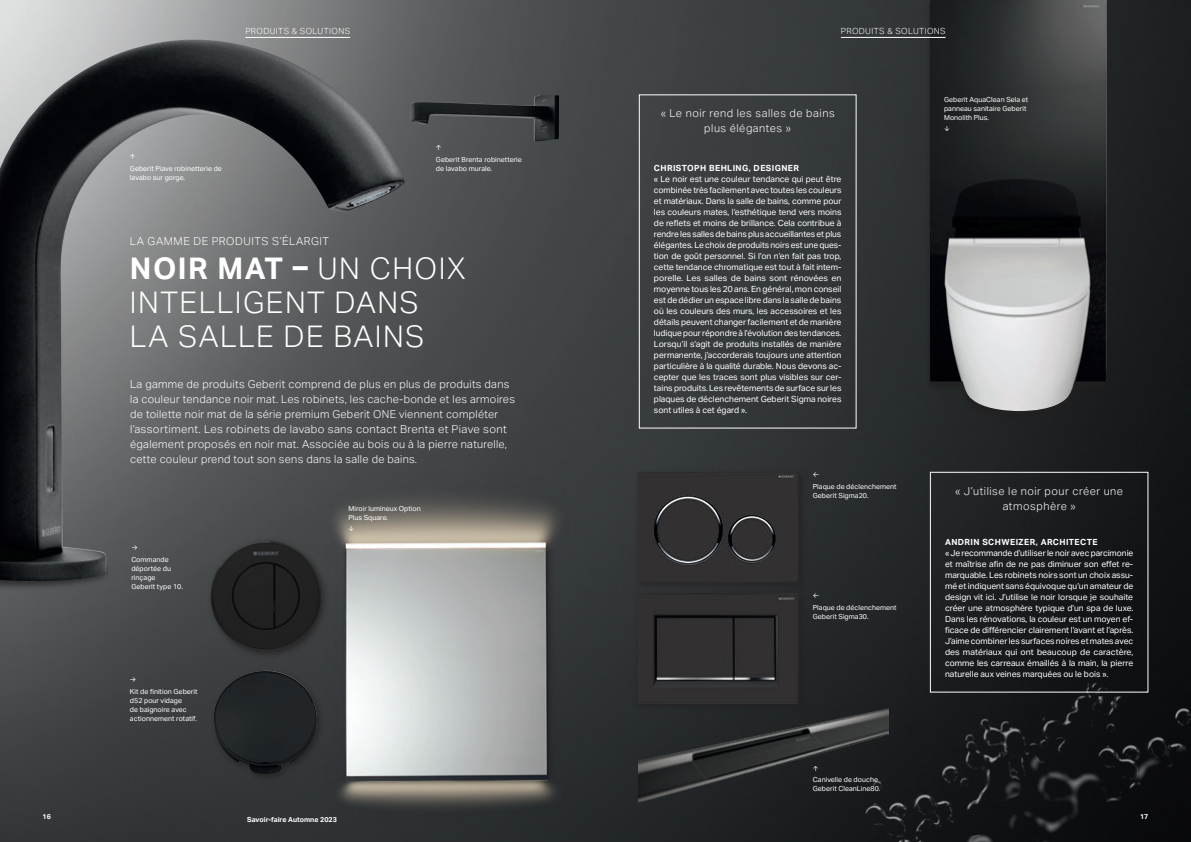
<style>
.page{position:relative;width:1191px;height:842px;background:#fff}
.page>*{position:absolute;margin:0;border:0;box-sizing:border-box;transform-origin:0 0}
.t1{font:300 30px/34px "Aktiv Grotesk Geberit";letter-spacing:.05em;color:#fff}
.t2{font:300 11px/15px "Aktiv Grotesk Geberit";letter-spacing:.025em;color:#fff}
.t3{font:300 11px/15px "Aktiv Grotesk Geberit";letter-spacing:.05em;color:#fff;text-align:center}
.t4{font:8.5px/11px "Aktiv Grotesk Geberit";color:#fff;text-align:justify}
.t5{font:700 8.5px "Aktiv Grotesk Geberit";letter-spacing:.05em;color:#fff}
.t6{font:300 8.5px "Aktiv Grotesk Geberit";letter-spacing:.05em;color:#fff}
.t7{font:7px/11.8px "Aktiv Grotesk Geberit";letter-spacing:.005em;color:#fff}
.t8{font:700 7px "Aktiv Grotesk Geberit";letter-spacing:.005em;color:#fff}
.s1{font-weight:700}
</style>
<div class="page">
<img style="left:0;top:0;width:1191px;height:842px">
<div style="left:925px;top:0;width:186px;height:422px;background:#231f20;opacity:.75"></div>
<img style="left:930px;top:0;width:176px;height:411px">
<hr style="left:245px;top:37px;width:105px;height:1px;background:#fff">
<div style="left:930px;top:472px;width:218px;height:221px;border:1px solid #fff"></div>
<div style="left:639px;top:94px;width:217px;height:335px;border:1px solid #fff"></div>
<img style="left:411px;top:95px;width:148px;height:46px">
<div style="left:0;top:552px;width:112px;height:39px;background:#231f20;opacity:.75"></div>
<img style="left:0;top:40px;width:405px;height:541px">
<div style="left:207px;top:537px;width:122px;height:123px;background:#231f20;opacity:.75"></div>
<img style="left:211px;top:541px;width:110px;height:110px;border-radius:55px">
<div style="left:634px;top:468px;width:173px;height:122px;background:#323031"></div>
<img style="left:653px;top:473px;width:144px;height:94px">
<div style="left:634px;top:589px;width:173px;height:122px;background:#2e2f30"></div>
<img style="left:652px;top:593px;width:144px;height:76px">
<img style="left:638px;top:669px;width:187px;height:136px">
<div style="left:210px;top:667px;width:115px;height:115px;background:#343839"></div>
<img style="left:214px;top:671px;width:104px;height:103px">
<div style="left:325px;top:471px;width:245px;height:356px;background:#313436"></div>
<img style="left:325px;top:468px;width:239px;height:368px">
<img style="left:825px;top:631px;width:366px;height:211px">
<hr style="left:841px;top:37px;width:104px;height:1px;background:#fff">
<p class="t6" style="left:245px;top:27px;width:106px">PRODUITS &amp; SOLUTIONS</p>
<p class="t7" style="left:130px;top:151px;width:93px">↑<br>Geberit Piave robinetterie de</p>
<p class="t7" style="left:130px;top:172px;width:57px">lavabo sur gorge.</p>
<p class="t3" style="left:130px;top:234px;width:200px">LA GAMME DE PRODUITS S’ÉLARGIT</p>
<p class="t7" style="left:436px;top:142px;width:87px">↑<br>Geberit Brenta robinetterie</p>
<p class="t7" style="left:436px;top:162px;width:58px">de lavabo murale.</p>
<h1 class="t1" style="left:130px;top:252px;width:337px"><span class="s1">NOIR MAT –</span> UN CHOIX<br>INTELLIGENT DANS<br>LA SALLE DE BAINS</h1>
<p class="t2" style="left:130px;top:377px;width:386px">La gamme de produits Geberit comprend de plus en plus de produits dans la couleur tendance noir mat. Les robinets, les cache-bonde et les armoires de toilette noir mat de la série premium Geberit ONE viennent compléter l’assortiment. Les robinets de lavabo sans contact Brenta et Piave sont également proposés en noir mat. Associée au bois ou à la pierre naturelle, cette couleur prend tout son sens dans la salle de bains.</p>
<p class="t7" style="left:131px;top:542px;width:39px">→<br>Commande</p>
<p class="t7" style="left:131px;top:564px;width:53px;line-height:9px">déportée du rinçage<br>Geberit type 10.</p>
<p class="t7" style="left:130px;top:674px;width:69px">→<br>Kit de finition Geberit</p>
<p class="t7" style="left:130px;top:696px;width:68px;line-height:9px">d52 pour vidage<br>de baignoire avec actionnement rotatif.</p>
<p class="t7" style="left:348px;top:504px;width:74px;line-height:9px">Miroir lumineux Option<br>Plus Square.</p>
<p class="t7" style="left:348px;top:523px;width:7px">↓</p>
<p class="t6" style="left:841px;top:27px;width:106px">PRODUITS &amp; SOLUTIONS</p>
<p class="t3" style="left:660px;top:106px;width:175px">« Le noir rend les salles de bains plus élégantes »</p>
<p class="t5" style="left:654px;top:163px;width:147px">CHRISTOPH BEHLING, DESIGNER</p>
<p class="t4" style="left:654px;top:174px;width:189px">« Le noir est une couleur tendance qui peut être combinée très facilement avec toutes les couleurs et matériaux. Dans la salle de bains, comme pour les couleurs mates, l’esthétique tend vers moins de reflets et moins de brillance. Cela contribue à rendre les salles de bains plus accueillantes et plus élégantes. Le choix de produits noirs est une ques&shy;tion de goût personnel. Si l’on n’en fait pas trop, cette tendance chromatique est tout à fait intem&shy;porelle. Les salles de bains sont rénovées en moyenne tous les 20 ans. En général, mon conseil est de dédier un espace libre dans la salle de bains où les couleurs des murs, les accessoires et les détails peuvent changer facilement et de manière ludique pour répondre à l’évolution des tendances.<br>Lorsqu’il s’agit de produits installés de manière permanente, j’accorderais toujours une attention particulière à la qualité durable. Nous devons ac&shy;cepter que les traces sont plus visibles sur cer&shy;tains produits. Les revêtements de surface sur les plaques de déclenchement Geberit Sigma noires sont utiles à cet égard ».</p>
<p class="t7" style="left:813px;top:469px;width:85px">←<br>Plaque de déclenchement</p>
<p class="t7" style="left:813px;top:490px;width:57px">Geberit Sigma20.</p>
<p class="t7" style="left:813px;top:590px;width:85px">←<br>Plaque de déclenchement</p>
<p class="t7" style="left:813px;top:611px;width:57px">Geberit Sigma30.</p>
<p class="t7" style="left:813px;top:762px;width:67px">↑<br>Canivelle de douche</p>
<p class="t7" style="left:813px;top:783px;width:69px">Geberit CleanLine80.</p>
<p class="t7" style="left:944px;top:94px;width:86px;line-height:9px">Geberit AquaClean Sela et panneau sanitaire Geberit<br>Monolith Plus.</p>
<p class="t7" style="left:944px;top:123px;width:7px">↓</p>
<p class="t3" style="left:955px;top:483px;width:169px">« J’utilise le noir pour créer une atmosphère »</p>
<p class="t5" style="left:945px;top:537px;width:154px">ANDRIN SCHWEIZER, ARCHITECTE</p>
<p class="t4" style="left:945px;top:548px;width:190px">« Je recommande d’utiliser le noir avec parcimonie et maîtrise afin de ne pas diminuer son effet re&shy;marquable. Les robinets noirs sont un choix assu&shy;mé et indiquent sans équivoque qu’un amateur de design vit ici. J’utilise le noir lorsque je souhaite créer une atmosphère typique d’un spa de luxe.<br>Dans les rénovations, la couleur est un moyen ef&shy;ficace de différencier clairement l’avant et l’après.<br>J’aime combiner les surfaces noires et mates avec des matériaux qui ont beaucoup de caractère, comme les carreaux émaillés à la main, la pierre naturelle aux veines marquées ou le bois ».</p>
<p class="t8" style="left:43px;top:812px;width:10px">16</p>
<p class="t8" style="left:1140px;top:812px;width:10px">17</p>
<p class="t8" style="left:247px;top:815px;width:91px">Savoir-faire Automne 2023</p>
</div>
